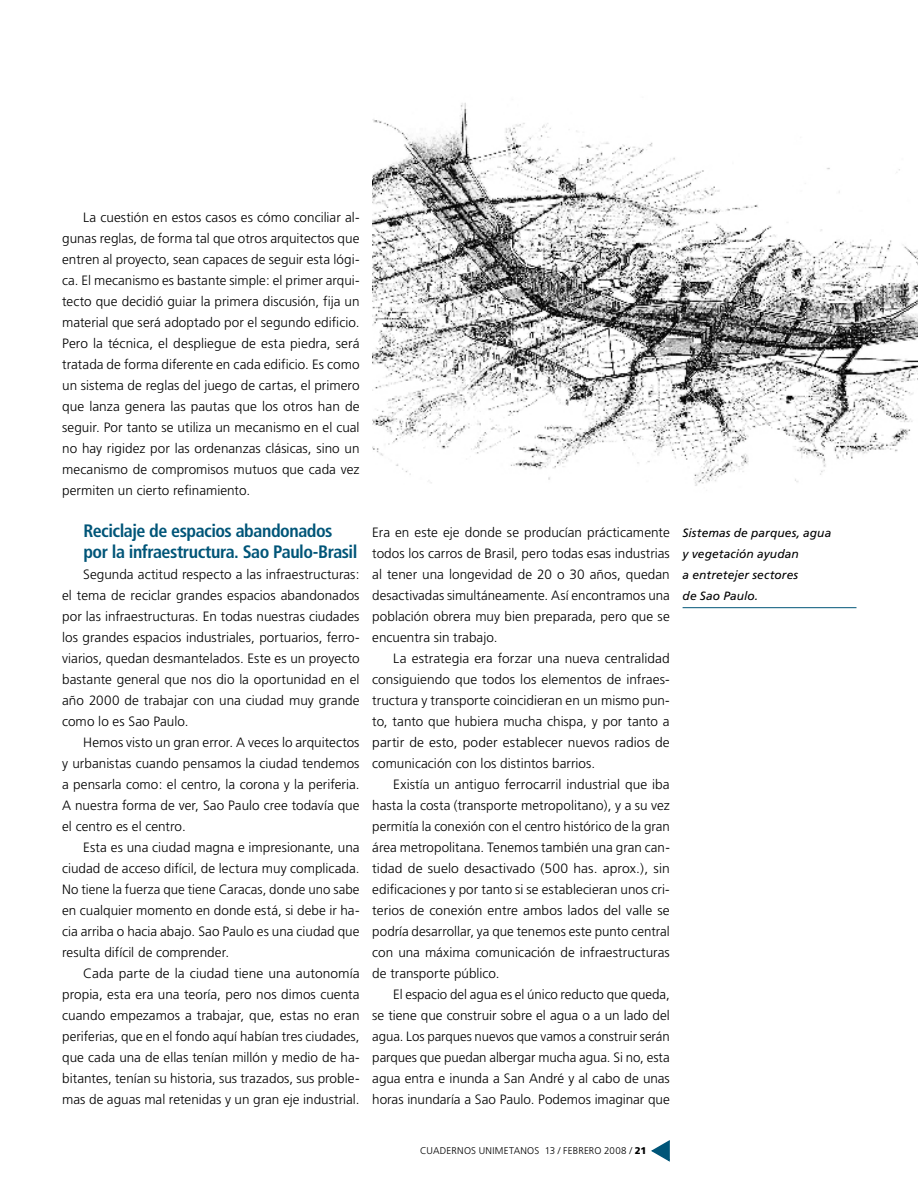
<style>
.page{position:relative;width:918px;height:1188px;background:#fff}
.page>*{position:absolute;margin:0;border:0;box-sizing:border-box;transform-origin:0 0}
.t1{font:700 condensed 18px/21px "Frutiger";letter-spacing:-.025em;color:#005578}
.t2{font:300 13.5px/21px "Frutiger";letter-spacing:.005em;color:#000;text-align:justify}
.t3{font:italic 12px/21px "Frutiger";letter-spacing:.005em;color:#000}
.t4{font:300 9.75px "Frutiger";letter-spacing:.025em;color:#000}
.s1{font-weight:900}
</style>
<div class="page">
<svg style="left:651px;top:1140px;width:19px;height:22px"></svg>
<hr style="left:683px;top:607px;width:173px;height:1px;background:#005578">
<img style="left:372px;top:103px;width:546px;height:383px">
<p class="t2" style="left:62px;top:207px;width:299px;text-indent:21px">La cuestión en estos casos es cómo conciliar al&shy;gunas reglas, de forma tal que otros arquitectos que entren al proyecto, sean capaces de seguir esta lógi&shy;ca. El mecanismo es bastante simple: el primer arqui&shy;tecto que decidió guiar la primera discusión, fija un material que será adoptado por el segundo edificio.<br>Pero la técnica, el despliegue de esta piedra, será tratada de forma diferente en cada edificio. Es como un sistema de reglas del juego de cartas, el primero que lanza genera las pautas que los otros han de seguir. Por tanto se utiliza un mecanismo en el cual no hay rigidez por las ordenanzas clásicas, sino un mecanismo de compromisos mutuos que cada vez permiten un cierto refinamiento.</p>
<h1 class="t1" style="left:83px;top:520px;width:276px">Reciclaje de espacios abandonados por la infraestructura. Sao Paulo-Brasil</h1>
<p class="t2" style="left:62px;top:564px;width:299px;text-indent:21px">Segunda actitud respecto a las infraestructuras: el tema de reciclar grandes espacios abandonados por las infraestructuras. En todas nuestras ciudades los grandes espacios industriales, portuarios, ferro&shy;viarios, quedan desmantelados. Este es un proyecto bastante general que nos dio la oportunidad en el año 2000 de trabajar con una ciudad muy grande como lo es Sao Paulo.</p>
<p class="t2" style="left:62px;top:732px;width:299px;text-indent:21px">Hemos visto un gran error. A veces lo arquitectos y urbanistas cuando pensamos la ciudad tendemos a pensarla como: el centro, la corona y la periferia.<br>A nuestra forma de ver, Sao Paulo cree todavía que el centro es el centro.</p>
<p class="t2" style="left:62px;top:837px;width:299px;text-indent:21px">Esta es una ciudad magna e impresionante, una ciudad de acceso difícil, de lectura muy complicada.<br>No tiene la fuerza que tiene Caracas, donde uno sabe en cualquier momento en donde está, si debe ir ha&shy;cia arriba o hacia abajo. Sao Paulo es una ciudad que resulta difícil de comprender.</p>
<p class="t2" style="left:62px;top:963px;width:299px;text-indent:21px">Cada parte de la ciudad tiene una autonomía propia, esta era una teoría, pero nos dimos cuenta cuando empezamos a trabajar, que, estas no eran periferias, que en el fondo aquí habían tres ciudades, que cada una de ellas tenían millón y medio de ha&shy;bitantes, tenían su historia, sus trazados, sus proble&shy;mas de aguas mal retenidas y un gran eje industrial.</p>
<p class="t2" style="left:372px;top:522px;width:299px">Era en este eje donde se producían prácticamente todos los carros de Brasil, pero todas esas industrias al tener una longevidad de 20 o 30 años, quedan desactivadas simultáneamente. Así encontramos una población obrera muy bien preparada, pero que se encuentra sin trabajo.</p>
<p class="t2" style="left:372px;top:648px;width:299px;text-indent:21px">La estrategia era forzar una nueva centralidad consiguiendo que todos los elementos de infraes&shy;tructura y transporte coincidieran en un mismo pun&shy;to, tanto que hubiera mucha chispa, y por tanto a partir de esto, poder establecer nuevos radios de comunicación con los distintos barrios.</p>
<p class="t2" style="left:372px;top:774px;width:299px;text-indent:21px">Existía un antiguo ferrocarril industrial que iba hasta la costa (transporte metropolitano), y a su vez permitía la conexión con el centro histórico de la gran área metropolitana. Tenemos también una gran can&shy;tidad de suelo desactivado (500 has. aprox.), sin edificaciones y por tanto si se establecieran unos cri&shy;terios de conexión entre ambos lados del valle se podría desarrollar, ya que tenemos este punto central con una máxima comunicación de infraestructuras de transporte público.</p>
<p class="t2" style="left:372px;top:984px;width:299px;text-indent:21px">El espacio del agua es el único reducto que queda, se tiene que construir sobre el agua o a un lado del agua. Los parques nuevos que vamos a construir serán parques que puedan albergar mucha agua. Si no, esta agua entra e inunda a San André y al cabo de unas horas inundaría a Sao Paulo. Podemos imaginar que</p>
<p class="t3" style="left:683px;top:522px;width:150px">Sistemas de parques, agua y vegetación ayudan<br>a entretejer sectores<br>de Sao Paulo.</p>
<p class="t4" style="left:420px;top:1146px;width:165px">cuadernos unimetanos 13 / FEBRERO</p>
<p class="t4" style="left:604px;top:1146px;width:44px">2008 / <span class="s1">21</span></p>
</div>
